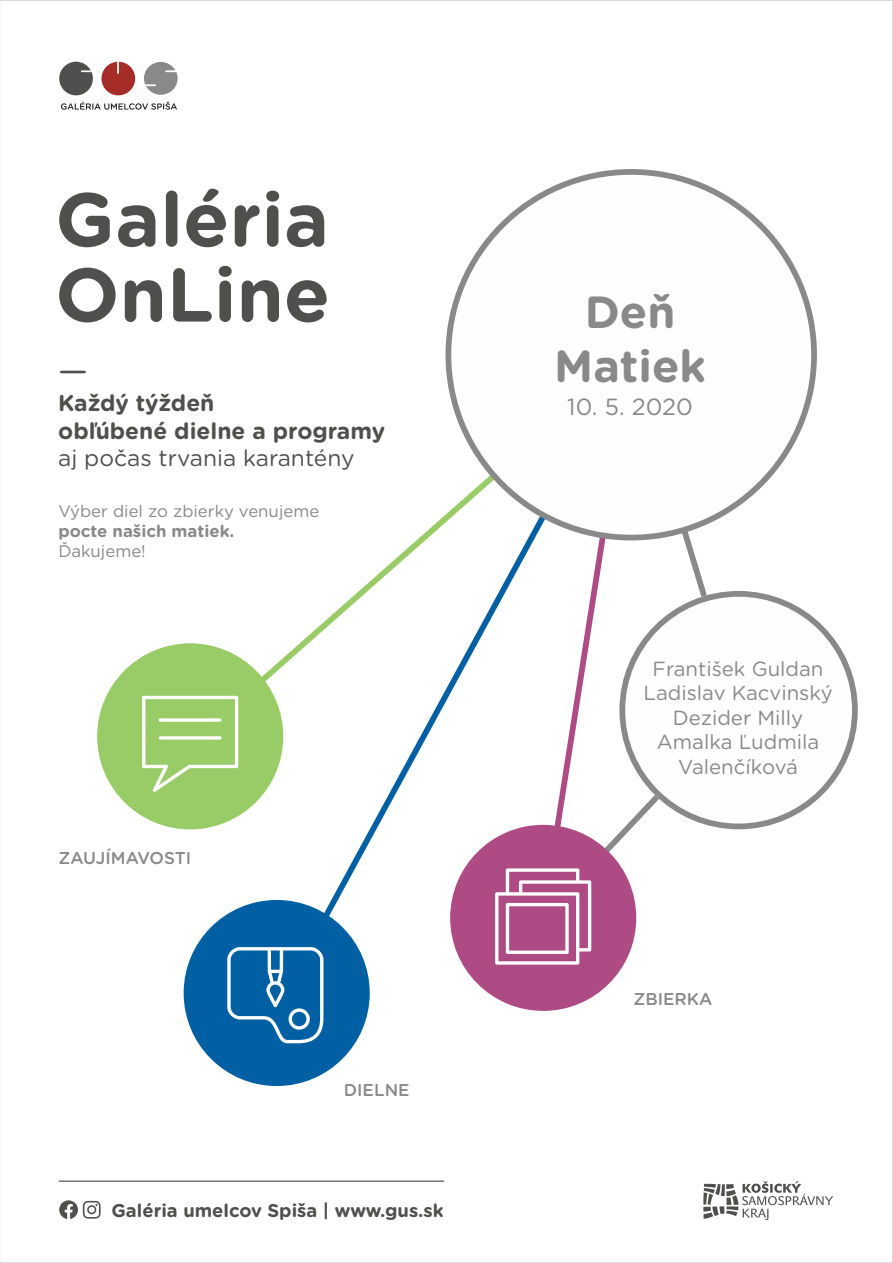
<style>
.page{position:relative;width:893px;height:1263px;background:#fff}
.page>*{position:absolute;margin:0;border:0;box-sizing:border-box;transform-origin:0 0}
.t1{font:700 75.75px/75.2px "Gotham Rounded";color:#4f4f4e}
.t2{font:700 45px/54px "Gotham Rounded";color:#898989;text-align:center}
.t3{font:33.15px "Gotham Rounded";color:#4f4f4e}
.t4{font:23.4px "Gotham Rounded";color:#898989}
.t5{font:700 22.8px/27.3px "Gotham Rounded";color:#4f4f4e}
.t6{font:22.8px "Gotham Rounded";color:#4f4f4e}
.t7{font:20.4px/24.5px "Gotham Rounded";color:#898989;text-align:center}
.t8{font:700 18.45px "Gotham Rounded";color:#4f4f4e}
.t9{font:500 17.1px "Gotham Rounded";color:#898989}
.t10{font:16.8px "Gotham Rounded";color:#898989}
.t11{font:700 16.8px "Gotham Rounded";color:#898989}
</style>
<div class="page">
<svg style="left:61px;top:102px;width:116px;height:8px"></svg>
<svg style="left:59px;top:62px;width:34px;height:33px"></svg>
<svg style="left:101px;top:62px;width:34px;height:33px"></svg>
<svg style="left:144px;top:62px;width:34px;height:33px"></svg>
<svg style="left:703px;top:1181px;width:130px;height:39px"></svg>
<svg style="left:59px;top:1200px;width:42px;height:19px"></svg>
<hr style="left:59px;top:1180px;width:385px;height:2px;background:#4f4f4e">
<svg style="left:274px;top:752px;width:362px;height:252px"></svg>
<div style="left:184px;top:900px;width:186px;height:186px;background:#0060a3;border-radius:50%"></div>
<svg style="left:227px;top:947px;width:96px;height:96px"></svg>
<svg style="left:537px;top:752px;width:100px;height:172px"></svg>
<svg style="left:639px;top:501px;width:107px;height:90px"></svg>
<svg style="left:211px;top:421px;width:428px;height:331px"></svg>
<div style="left:445px;top:169px;width:372px;height:371px;background:#fefefe;border:6px solid #898989;border-radius:50%"></div>
<svg style="left:619px;top:591px;width:239px;height:238px"></svg>
<div style="left:450px;top:825px;width:186px;height:186px;background:#ae4a84;border-radius:50%"></div>
<svg style="left:495px;top:868px;width:96px;height:97px"></svg>
<div style="left:97px;top:643px;width:186px;height:186px;background:#9c6;border-radius:50%"></div>
<svg style="left:142px;top:696px;width:96px;height:96px"></svg>
<h1 class="t1" style="left:55px;top:186px;width:277px">Galéria<br>OnLine</h1>
<h3 class="t3" style="left:58px;top:355px;width:31px">—</h3>
<p class="t5" style="left:58px;top:391px;width:328px">Každý týždeň<br>obľúbené dielne a programy</p>
<p class="t6" style="left:58px;top:448px;width:298px">aj počas trvania karantény</p>
<p class="t10" style="left:58px;top:503px;width:262px">Výber diel zo zbierky venujeme</p>
<p class="t11" style="left:58px;top:524px;width:178px">pocte našich matiek.</p>
<p class="t10" style="left:58px;top:544px;width:89px">Ďakujeme!</p>
<p class="t9" style="left:58px;top:850px;width:134px">ZAUJÍMAVOSTI</p>
<p class="t9" style="left:344px;top:1082px;width:67px">DIELNE</p>
<p class="t8" style="left:111px;top:1202px;width:334px">Galéria umelcov Spiša | www.gus.sk</p>
<h2 class="t2" style="left:554px;top:287px;width:153px">Deň<br>Matiek</h2>
<p class="t4" style="left:567px;top:397px;width:127px">10. 5. 2020</p>
<p class="t7" style="left:643px;top:657px;width:191px">František Guldan<br>Ladislav Kacvinský<br>Dezider Milly<br>Amalka Ľudmila<br>Valenčíková</p>
<p class="t9" style="left:633px;top:991px;width:81px">ZBIERKA</p>
</div>
